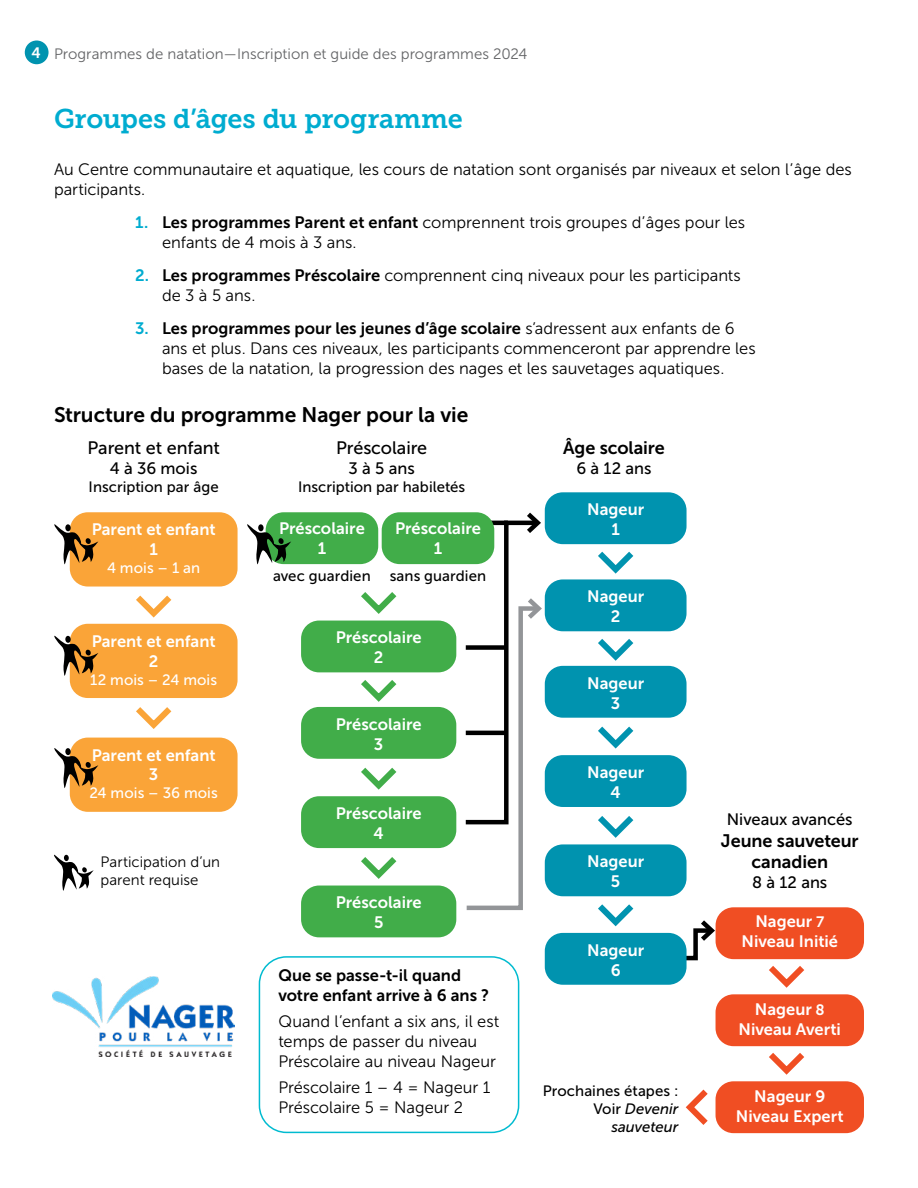
<style>
.page{position:relative;width:918px;height:1188px;background:#fff}
.page>*{position:absolute;margin:0;border:0;box-sizing:border-box;transform-origin:0 0}
.Headers{font:27px "Museo Slab 700";letter-spacing:-.01em;color:#00acd0}
.Subheads{font:21px "Museo Sans 700";letter-spacing:-.005em;color:#000}
.Subheads-2{font:18px/21.6px "Museo Sans 700";letter-spacing:-.005em;color:#000;text-align:center}
.Subheads-3{font:18px "Museo Sans 500";letter-spacing:-.005em;color:#000}
.Paragraphs{font:16.5px/19.8px "Museo Sans 300";color:#000}
.Subheads-4{font:16.5px/19.8px "Museo Sans 700";color:#fff;text-align:center}
.Paragraphs-2{font:16.5px "Museo Sans 700";color:#000}
.Subheads-5{font:16.5px "Museo Sans 500";color:#000}
.Subheads-6{font:15px "Museo Sans 500";letter-spacing:.005em;color:#000}
.t1{font:15px "Museo Sans 300";color:#636466}
.Subheads-7{font:15px "Museo Sans 500";letter-spacing:.005em;color:#fff}
.t2{font:15px/18px "Museo Sans 300";color:#000}
.Subheads-8{font:italic 15px/18px "Museo Sans 500";color:#000;text-align:right}
.s1{font-family:"Museo Sans 700";color:#fff}
.s2{font-family:"Museo Sans 700";color:#00acd0}
.s3{font-family:"Museo Sans 700"}
.s4{font-style:normal}
.s5{font-size:15px}
</style>
<div class="page">
<svg style="left:673px;top:916px;width:45px;height:45px"></svg>
<div style="left:70px;top:512px;width:168px;height:75px;background:#faa438;border-radius:18px"></div>
<div style="left:70px;top:624px;width:168px;height:74px;background:#faa438;border-radius:18px"></div>
<div style="left:70px;top:738px;width:168px;height:74px;background:#faa438;border-radius:18px"></div>
<div style="left:266px;top:512px;width:112px;height:52px;background:#41ad49;border-radius:18px"></div>
<div style="left:382px;top:512px;width:112px;height:52px;background:#41ad49;border-radius:18px"></div>
<div style="left:301px;top:621px;width:155px;height:51px;background:#41ad49;border-radius:18px"></div>
<div style="left:545px;top:579px;width:142px;height:52px;background:#0093af;border-radius:18px"></div>
<div style="left:545px;top:492px;width:142px;height:52px;background:#0093af;border-radius:18px"></div>
<div style="left:301px;top:707px;width:155px;height:52px;background:#41ad49;border-radius:18px"></div>
<div style="left:545px;top:666px;width:142px;height:52px;background:#0093af;border-radius:18px"></div>
<div style="left:301px;top:796px;width:155px;height:52px;background:#41ad49;border-radius:18px"></div>
<div style="left:545px;top:755px;width:142px;height:52px;background:#0093af;border-radius:18px"></div>
<div style="left:301px;top:886px;width:155px;height:51px;background:#41ad49;border-radius:18px"></div>
<div style="left:545px;top:844px;width:142px;height:52px;background:#0093af;border-radius:18px"></div>
<div style="left:545px;top:933px;width:142px;height:52px;background:#0093af;border-radius:18px"></div>
<div style="left:716px;top:994px;width:148px;height:52px;background:#f04e23;border-radius:18px"></div>
<div style="left:716px;top:1081px;width:148px;height:52px;background:#f04e23;border-radius:18px"></div>
<div style="left:716px;top:907px;width:148px;height:52px;background:#f04e23;border-radius:18px"></div>
<svg style="left:54px;top:524px;width:44px;height:41px"></svg>
<svg style="left:54px;top:635px;width:44px;height:41px"></svg>
<svg style="left:54px;top:747px;width:44px;height:42px"></svg>
<svg style="left:247px;top:524px;width:44px;height:41px"></svg>
<svg style="left:54px;top:854px;width:40px;height:37px"></svg>
<svg style="left:136px;top:595px;width:36px;height:23px"></svg>
<svg style="left:136px;top:707px;width:36px;height:22px"></svg>
<svg style="left:361px;top:592px;width:36px;height:22px"></svg>
<svg style="left:361px;top:680px;width:36px;height:22px"></svg>
<svg style="left:598px;top:639px;width:36px;height:22px"></svg>
<svg style="left:598px;top:551px;width:36px;height:23px"></svg>
<svg style="left:361px;top:767px;width:36px;height:23px"></svg>
<svg style="left:598px;top:726px;width:36px;height:23px"></svg>
<svg style="left:361px;top:857px;width:36px;height:22px"></svg>
<svg style="left:598px;top:816px;width:36px;height:22px"></svg>
<svg style="left:598px;top:904px;width:36px;height:23px"></svg>
<svg style="left:763px;top:959px;width:48px;height:29px"></svg>
<svg style="left:763px;top:1046px;width:48px;height:29px"></svg>
<svg style="left:685px;top:1089px;width:23px;height:36px"></svg>
<div style="left:259px;top:956px;width:260px;height:177px;border:2px solid #00bbd0;border-radius:27px"></div>
<svg style="left:461px;top:508px;width:84px;height:403px"></svg>
<div style="left:25px;top:41px;width:24px;height:23px;background:#0093af;border-radius:50%"></div>
<img style="left:53px;top:977px;width:182px;height:80px">
<p class="t1" style="left:31px;top:46px;width:498px"><span class="s1">4</span> Programmes de natation—Inscription et guide des programmes 2024</p>
<p class="Headers" style="left:54px;top:104px;width:410px">Groupes d’âges du programme</p>
<p class="Paragraphs" style="left:54px;top:160px;width:799px">Au Centre communautaire et aquatique, les cours de natation sont organisés par niveaux et selon l’âge des participants.</p>
<p class="Paragraphs" style="left:162px;top:213px;width:585px;text-indent:-27px"><span class="s2">1.</span> <span class="s3">Les programmes Parent et enfant</span> comprennent trois groupes d’âges pour les enfants de 4 mois à 3 ans.</p>
<p class="Paragraphs" style="left:162px;top:266px;width:580px;text-indent:-27px"><span class="s2">2.</span> <span class="s3">Les programmes Préscolaire</span> comprennent cinq niveaux pour les participants de 3 à 5 ans.</p>
<p class="Paragraphs" style="left:162px;top:319px;width:595px;text-indent:-27px"><span class="s2">3.</span> <span class="s3">Les programmes pour les jeunes d’âge scolaire</span> s’adressent aux enfants de 6 ans et plus. Dans ces niveaux, les participants commenceront par apprendre les bases de la natation, la progression des nages et les sauvetages aquatiques.</p>
<p class="Subheads" style="left:54px;top:403px;width:416px">Structure du programme Nager pour la vie</p>
<p class="Subheads-3" style="left:87px;top:438px;width:134px">Parent et enfant</p>
<p class="Subheads-5" style="left:110px;top:459px;width:89px">4 à 36 mois</p>
<p class="Subheads-6" style="left:89px;top:478px;width:132px">Inscription par âge</p>
<p class="Subheads-4" style="left:92px;top:520px;width:125px">Parent et enfant</p>
<p class="Subheads-4" style="left:149px;top:539px;width:10px">1</p>
<p class="Subheads-7" style="left:107px;top:560px;width:95px">4 mois – 1 an</p>
<p class="Subheads-2" style="left:563px;top:437px;width:103px">Âge scolaire</p>
<p class="Subheads-5" style="left:577px;top:459px;width:77px">6 à 12 ans</p>
<p class="Subheads-4" style="left:587px;top:500px;width:59px">Nageur<br>1</p>
<p class="Subheads-3" style="left:336px;top:438px;width:93px">Préscolaire</p>
<p class="Subheads-5" style="left:349px;top:459px;width:68px">3 à 5 ans</p>
<p class="Subheads-6" style="left:298px;top:478px;width:169px">Inscription par habiletés</p>
<p class="Subheads-4" style="left:279px;top:518px;width:87px">Préscolaire<br>1</p>
<p class="Subheads-6" style="left:273px;top:567px;width:99px">avec guardien</p>
<p class="Subheads-4" style="left:395px;top:518px;width:87px">Préscolaire<br>1</p>
<p class="Subheads-6" style="left:390px;top:567px;width:98px">sans guardien</p>
<p class="Subheads-4" style="left:92px;top:631px;width:125px">Parent et enfant</p>
<p class="Subheads-4" style="left:149px;top:651px;width:11px">2</p>
<p class="Subheads-7" style="left:90px;top:671px;width:128px">12 mois – 24 mois</p>
<p class="Subheads-4" style="left:92px;top:745px;width:125px">Parent et enfant</p>
<p class="Subheads-4" style="left:149px;top:765px;width:11px">3</p>
<p class="Subheads-7" style="left:90px;top:785px;width:130px">24 mois – 36 mois</p>
<p class="t2" style="left:101px;top:853px;width:121px">Participation d’un parent requise</p>
<p class="Subheads-4" style="left:336px;top:628px;width:87px">Préscolaire<br>2</p>
<p class="Subheads-4" style="left:336px;top:714px;width:87px">Préscolaire<br>3</p>
<p class="Subheads-4" style="left:336px;top:804px;width:87px">Préscolaire<br>4</p>
<p class="Subheads-4" style="left:336px;top:893px;width:87px">Préscolaire<br>5</p>
<p class="Subheads-4" style="left:587px;top:587px;width:59px">Nageur<br>2</p>
<p class="Subheads-4" style="left:587px;top:673px;width:59px">Nageur<br>3</p>
<p class="Subheads-4" style="left:587px;top:762px;width:59px">Nageur<br>4</p>
<p class="Subheads-4" style="left:587px;top:852px;width:59px">Nageur<br>5</p>
<p class="Subheads-4" style="left:587px;top:940px;width:59px">Nageur</p>
<p class="Paragraphs-2" style="left:278px;top:966px;width:184px">Que se passe-t-il quand</p>
<p class="Subheads-4" style="left:611px;top:960px;width:11px">6</p>
<p class="Paragraphs-2" style="left:278px;top:986px;width:212px">votre enfant arrive à 6 ans ?</p>
<p class="Paragraphs" style="left:278px;top:1012px;width:222px">Quand l’enfant a six ans, il est temps de passer du niveau<br>Préscolaire au niveau Nageur</p>
<p class="Paragraphs" style="left:278px;top:1078px;width:214px">Préscolaire 1 – 4 = Nageur 1<br>Préscolaire 5 = Nageur 2</p>
<p class="Subheads-6" style="left:543px;top:1082px;width:137px">Prochaines étapes :</p>
<p class="Subheads-8" style="left:593px;top:1099px;width:87px"><span class="s4">Voir</span> Devenir sauveteur</p>
<p class="Subheads-5" style="left:727px;top:811px;width:127px">Niveaux avancés</p>
<p class="Subheads-2" style="left:721px;top:830px;width:139px">Jeune sauveteur canadien</p>
<p class="Subheads-5" style="left:752px;top:874px;width:77px">8 à 12 ans</p>
<p class="Subheads-4" style="left:755px;top:912px;width:70px">Nageur <span class="s5">7</span></p>
<p class="Subheads-4" style="left:742px;top:931px;width:98px">Niveau Initié</p>
<p class="Subheads-4" style="left:755px;top:999px;width:71px">Nageur <span class="s5">8</span></p>
<p class="Subheads-4" style="left:739px;top:1019px;width:104px">Niveau Averti</p>
<p class="Subheads-4" style="left:754px;top:1087px;width:73px">Nageur 9</p>
<p class="Subheads-4" style="left:736px;top:1107px;width:109px">Niveau Expert</p>
</div>
